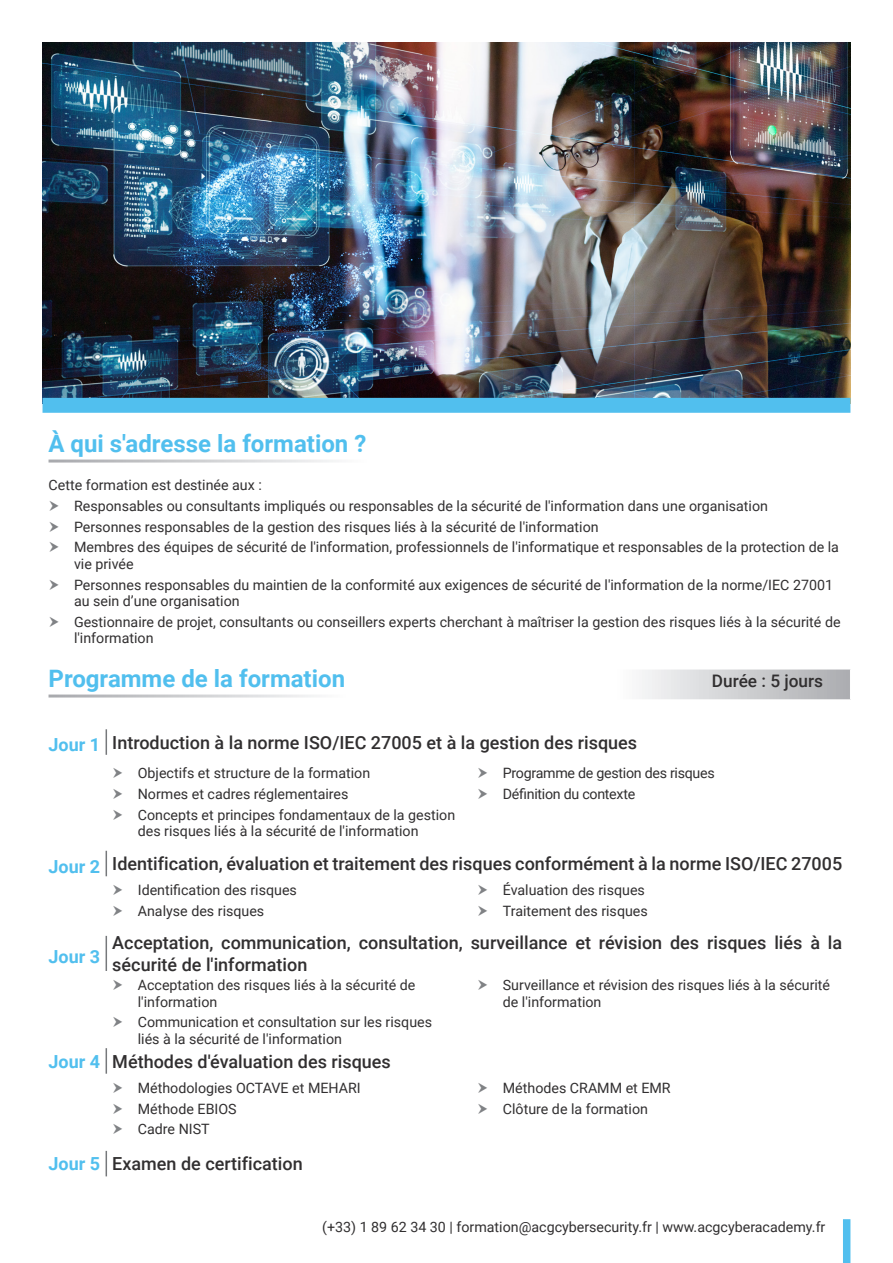
<style>
.page{position:relative;width:893px;height:1263px;background:#fff}
.page>*{position:absolute;margin:0;border:0;box-sizing:border-box;transform-origin:0 0}
.t1{font:700 24px "Roboto";color:#51bfee}
.t2{font:500 18px/21.6px "Roboto";color:#312f30}
.t3{font:700 18px "Roboto";color:#51bfee}
.t4{font:500 17.25px "Roboto";color:#312f30}
.Bullet_Points{font:14.25px/16.5px "Roboto";color:#312f30}
.Bullet_Points-2{font:14.25px "Roboto";letter-spacing:-.02em;color:#312f30}
</style>
<div class="page">
<img style="left:43px;top:43px;width:807px;height:355px">
<div style="left:843px;top:1219px;width:7px;height:44px;background:#51bfee"></div>
<div style="left:43px;top:398px;width:807px;height:15px;background:#51bfee"></div>
<svg style="left:642px;top:670px;width:208px;height:29px"></svg>
<svg style="left:106px;top:729px;width:1px;height:26px"></svg>
<svg style="left:106px;top:851px;width:1px;height:25px"></svg>
<hr style="left:106px;top:936px;width:1px;height:35px;background:#76787b">
<svg style="left:106px;top:1048px;width:1px;height:26px"></svg>
<svg style="left:106px;top:1151px;width:1px;height:25px"></svg>
<p class="t1" style="left:49px;top:427px;width:319px">À qui s'adresse la formation ?</p>
<p class="Bullet_Points" style="left:49px;top:476px;width:215px">Cette formation est destinée aux :</p>
<p class="Bullet_Points" style="left:74px;top:497px;width:695px">Responsables ou consultants impliqués ou responsables de la sécurité de l'information dans une organisation</p>
<p class="Bullet_Points" style="left:74px;top:518px;width:526px">Personnes responsables de la gestion des risques liés à la sécurité de l'information</p>
<p class="Bullet_Points" style="left:74px;top:538px;width:766px">Membres des équipes de sécurité de l'information, professionnels de l'informatique et responsables de la protection de la vie privée</p>
<p class="Bullet_Points" style="left:74px;top:576px;width:760px">Personnes responsables du maintien de la conformité aux exigences de sécurité de l'information de la norme/IEC 27001 au sein d’une organisation</p>
<p class="Bullet_Points" style="left:74px;top:613px;width:768px">Gestionnaire de projet, consultants ou conseillers experts cherchant à maîtriser la gestion des risques liés à la sécurité de l'information</p>
<p class="t1" style="left:49px;top:662px;width:298px">Programme de la formation</p>
<p class="t4" style="left:712px;top:669px;width:113px">Durée : 5 jours</p>
<p class="t3" style="left:49px;top:732px;width:53px">Jour 1</p>
<p class="t2" style="left:112px;top:731px;width:526px">Introduction à la norme ISO/IEC 27005 et à la gestion des risques</p>
<p class="Bullet_Points" style="left:138px;top:764px;width:234px">Objectifs et structure de la formation</p>
<p class="Bullet_Points" style="left:138px;top:785px;width:212px">Normes et cadres réglementaires</p>
<p class="Bullet_Points" style="left:138px;top:806px;width:319px">Concepts et principes fondamentaux de la gestion des risques liés à la sécurité de l'information</p>
<p class="Bullet_Points-2" style="left:503px;top:763px;width:213px">Programme de gestion des risques</p>
<p class="Bullet_Points-2" style="left:503px;top:784px;width:134px">Définition du contexte</p>
<p class="t3" style="left:49px;top:854px;width:53px">Jour 2</p>
<p class="t2" style="left:112px;top:852px;width:731px">Identification, évaluation et traitement des risques conformément à la norme ISO/IEC 27005</p>
<p class="Bullet_Points" style="left:138px;top:882px;width:161px">Identification des risques</p>
<p class="Bullet_Points" style="left:138px;top:902px;width:128px">Analyse des risques</p>
<p class="Bullet_Points" style="left:503px;top:882px;width:144px">Évaluation des risques</p>
<p class="Bullet_Points" style="left:503px;top:902px;width:147px">Traitement des risques</p>
<p class="t3" style="left:49px;top:944px;width:53px">Jour 3</p>
<p class="t2" style="left:112px;top:931px;width:731px">Acceptation, communication, consultation, surveillance et révision des risques liés à la sécurité de l'information</p>
<p class="Bullet_Points" style="left:138px;top:976px;width:279px">Acceptation des risques liés à la sécurité de l'information</p>
<p class="Bullet_Points" style="left:138px;top:1013px;width:296px">Communication et consultation sur les risques liés à la sécurité de l'information</p>
<p class="Bullet_Points" style="left:503px;top:976px;width:329px">Surveillance et révision des risques liés à la sécurité de l'information</p>
<p class="t3" style="left:49px;top:1049px;width:53px">Jour 4</p>
<p class="t2" style="left:112px;top:1050px;width:280px">Méthodes d'évaluation des risques</p>
<p class="Bullet_Points" style="left:138px;top:1079px;width:224px">Méthodologies OCTAVE et MEHARI</p>
<p class="Bullet_Points" style="left:138px;top:1100px;width:100px">Méthode EBIOS</p>
<p class="Bullet_Points" style="left:138px;top:1120px;width:73px">Cadre NIST</p>
<p class="t3" style="left:49px;top:1151px;width:53px">Jour 5</p>
<p class="t2" style="left:112px;top:1152px;width:192px">Examen de certification</p>
<p class="Bullet_Points" style="left:503px;top:1079px;width:169px">Méthodes CRAMM et EMR</p>
<p class="Bullet_Points" style="left:503px;top:1100px;width:147px">Clôture de la formation</p>
<p class="Bullet_Points" style="left:322px;top:1218px;width:505px">(+33) 1 89 62 34 30 | formation@acgcybersecurity.fr | www.acgcyberacademy.fr</p>
</div>
